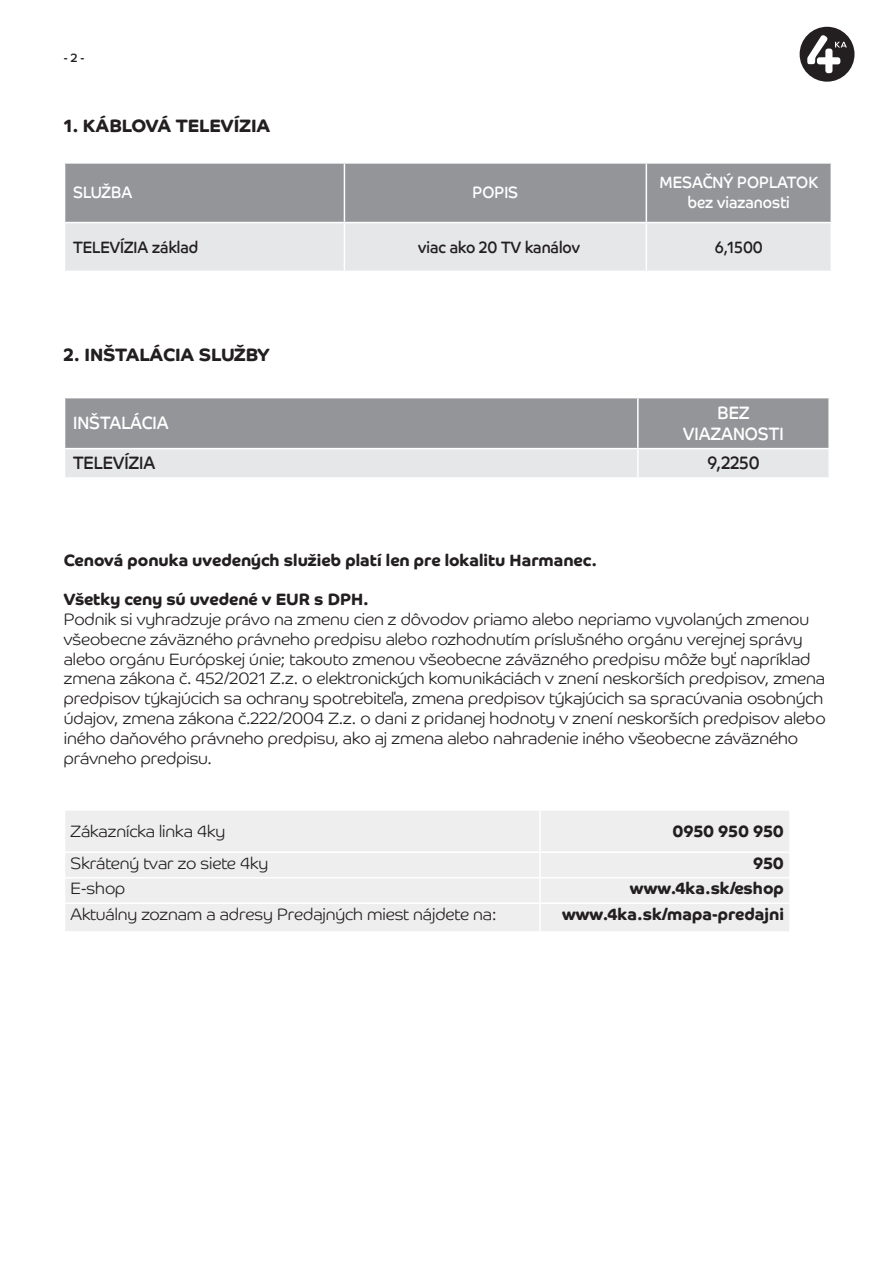
<style>
.page{position:relative;width:893px;height:1263px;background:#fff}
.page>*{position:absolute;margin:0;border:0;box-sizing:border-box;transform-origin:0 0}
.t1{font:700 18px "Co Headline";color:#231f20}
.t2{font:18px "Co Headline";color:#fff;scale:.9 1}
.t3{font:18px "Co Headline";color:#231f20;scale:.9 1}
.t4{font:300 16.5px/19.8px "Co Headline";color:#231f20}
.t5{font:700 16.5px "Co Headline";color:#231f20}
.t6{font:16.5px "Co Headline";color:#fff;scale:.9 1}
.t7{font:16.5px "Co Headline";color:#231f20;scale:.9 1}
.t8{font:12px "Co Headline";color:#231f20}
</style>
<div class="page">
<div style="left:800px;top:27px;width:54px;height:55px;background:#231f20;border-radius:50%"></div>
<svg style="left:807px;top:35px;width:40px;height:38px"></svg>
<div style="left:65px;top:164px;width:766px;height:58px;background:#939598"></div>
<div style="left:65px;top:223px;width:766px;height:48px;background:#e6e7e9"></div>
<hr style="left:344px;top:164px;width:1px;height:58px;background:#fff">
<hr style="left:646px;top:164px;width:1px;height:58px;background:#fff">
<hr style="left:344px;top:223px;width:1px;height:48px;background:#fff">
<hr style="left:646px;top:223px;width:1px;height:48px;background:#fff">
<svg style="left:64px;top:398px;width:765px;height:79px;background:#b3b5b7"></svg>
<hr style="left:638px;top:448px;width:192px;height:1px;background:#fff">
<hr style="left:637px;top:449px;width:2px;height:28px;background:#fff">
<hr style="left:828px;top:449px;width:2px;height:28px;background:#fff">
<div style="left:65px;top:811px;width:724px;height:120px;background:#eeeeef"></div>
<hr style="left:539px;top:811px;width:2px;height:40px;background:#fff">
<hr style="left:64px;top:851px;width:476px;height:2px;background:#fff">
<hr style="left:540px;top:851px;width:251px;height:2px;background:#fff">
<hr style="left:539px;top:853px;width:2px;height:24px;background:#fff">
<hr style="left:64px;top:877px;width:476px;height:1px;background:#fff">
<hr style="left:540px;top:877px;width:251px;height:1px;background:#fff">
<hr style="left:539px;top:878px;width:2px;height:24px;background:#fff">
<hr style="left:64px;top:902px;width:476px;height:2px;background:#fff">
<hr style="left:540px;top:902px;width:251px;height:2px;background:#fff">
<hr style="left:539px;top:904px;width:2px;height:27px;background:#fff">
<p class="t8" style="left:64px;top:51px;width:22px">- 2 -</p>
<p class="t1" style="left:64px;top:115px;width:208px">1. KÁBLOVÁ TELEVÍZIA</p>
<p class="t6" style="left:73px;top:183px;width:67px">SLUŽBA</p>
<p class="t6" style="left:472px;top:183px;width:52px">POPIS</p>
<p class="t6" style="left:659px;top:173px;width:178px">MESAČNÝ POPLATOK</p>
<p class="t6" style="left:688px;top:193px;width:115px">bez viazanosti</p>
<p class="t7" style="left:73px;top:237px;width:140px">TELEVÍZIA základ</p>
<p class="t7" style="left:418px;top:237px;width:181px">viac ako 20 TV kanálov</p>
<p class="t7" style="left:715px;top:237px;width:55px">6,1500</p>
<p class="t1" style="left:64px;top:345px;width:208px">2. INŠTALÁCIA SLUŽBY</p>
<p class="t2" style="left:73px;top:413px;width:108px">INŠTALÁCIA</p>
<p class="t2" style="left:718px;top:402px;width:37px">BEZ</p>
<p class="t2" style="left:683px;top:423px;width:113px">VIAZANOSTI</p>
<p class="t3" style="left:73px;top:453px;width:93px">TELEVÍZIA</p>
<p class="t3" style="left:707px;top:453px;width:59px">9,2250</p>
<p class="t5" style="left:64px;top:550px;width:535px">Cenová ponuka uvedených služieb platí len pre lokalitu Harmanec.</p>
<p class="t5" style="left:64px;top:590px;width:307px">Všetky ceny sú uvedené v EUR s DPH.</p>
<p class="t4" style="left:64px;top:608px;width:763px">Podnik si vyhradzuje právo na zmenu cien z dôvodov priamo alebo nepriamo vyvolaných zmenou všeobecne záväzného právneho predpisu alebo rozhodnutím príslušného orgánu verejnej správy alebo orgánu Európskej únie; takouto zmenou všeobecne záväzného predpisu môže byť napríklad zmena zákona č. 452/2021 Z.z. o elektronických komunikáciách v znení neskorších predpisov, zmena predpisov týkajúcich sa ochrany spotrebiteľa, zmena predpisov týkajúcich sa spracúvania osobných údajov, zmena zákona č.222/2004 Z.z. o dani z pridanej hodnoty v znení neskorších predpisov alebo iného daňového právneho predpisu, ako aj zmena alebo nahradenie iného všeobecne záväzného právneho predpisu.</p>
<p class="t4" style="left:71px;top:820px;width:156px">Zákaznícka linka 4ky</p>
<p class="t5" style="left:672px;top:822px;width:113px">0950 950 950</p>
<p class="t4" style="left:71px;top:852px;width:199px">Skrátený tvar zo siete 4ky</p>
<p class="t5" style="left:753px;top:853px;width:32px">950</p>
<p class="t4" style="left:71px;top:877px;width:56px">E-shop</p>
<p class="t5" style="left:630px;top:879px;width:156px">www.4ka.sk/eshop</p>
<p class="t4" style="left:71px;top:903px;width:427px">Aktuálny zoznam a adresy Predajných miest nájdete na:</p>
<p class="t5" style="left:562px;top:904px;width:223px">www.4ka.sk/mapa-predajni</p>
</div>
